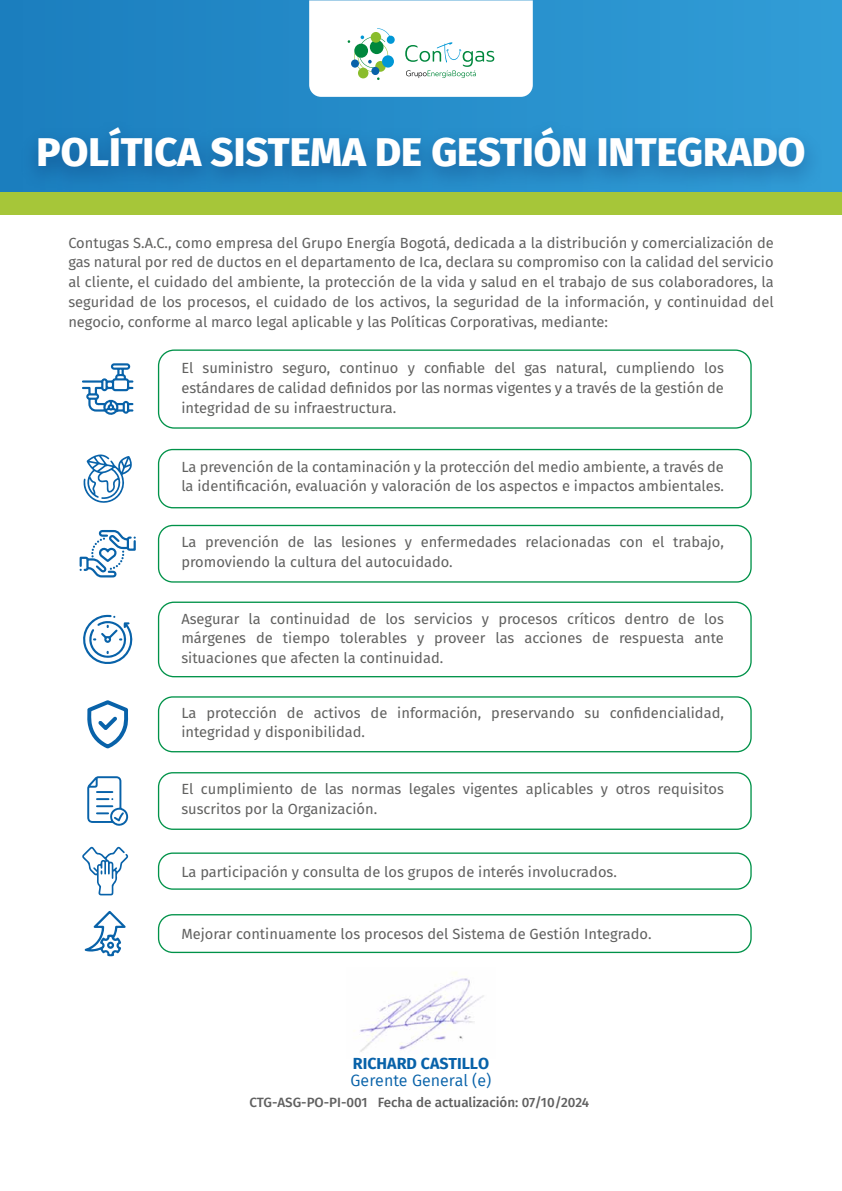
<style>
.page{position:relative;width:842px;height:1191px;background:#fff}
.page>*{position:absolute;margin:0;border:0;box-sizing:border-box;transform-origin:0 0}
.t1{font:800 40px "Fira Sans";color:#fff}
.t2{font:16px "Fira Sans";color:#0862a9}
.t3{font:700 16px "Fira Sans";color:#0862a9}
.t4{font:14.7px/19.7px "Fira Sans";color:#616160}
.t5{font:500 13.4px "Fira Sans";color:#606060}
</style>
<div class="page">
<div style="left:0;top:0;width:842px;height:214px;background:linear-gradient(to right,#1b7ebe,#319dd7)"></div>
<img style="left:11px;top:110px;width:820px;height:82px">
<svg style="left:309px;top:0;width:224px;height:97px"></svg>
<div style="left:0;top:192px;width:842px;height:23px;background:#a6c639"></div>
<div style="left:158px;top:349px;width:594px;height:80px;border:1px solid #009249;border-radius:16px"></div>
<div style="left:158px;top:601px;width:594px;height:76px;border:1px solid #009249;border-radius:15px"></div>
<div style="left:158px;top:449px;width:594px;height:59px;border:1px solid #009249;border-radius:14px"></div>
<div style="left:158px;top:525px;width:594px;height:57px;border:1px solid #009249;border-radius:14px"></div>
<div style="left:158px;top:696px;width:594px;height:56px;border:1px solid #009249;border-radius:14px"></div>
<div style="left:158px;top:772px;width:594px;height:58px;border:1px solid #009249;border-radius:14px"></div>
<div style="left:158px;top:852px;width:594px;height:37px;border:1px solid #009249;border-radius:14px"></div>
<div style="left:158px;top:914px;width:594px;height:39px;border:1px solid #009249;border-radius:14px"></div>
<img style="left:360px;top:972px;width:124px;height:80px">
<svg style="left:82px;top:363px;width:51px;height:52px"></svg>
<svg style="left:83px;top:454px;width:49px;height:49px"></svg>
<svg style="left:80px;top:530px;width:56px;height:47px"></svg>
<svg style="left:83px;top:615px;width:50px;height:49px"></svg>
<svg style="left:87px;top:700px;width:41px;height:48px"></svg>
<svg style="left:87px;top:776px;width:41px;height:50px"></svg>
<svg style="left:82px;top:846px;width:46px;height:49px"></svg>
<svg style="left:85px;top:911px;width:41px;height:45px"></svg>
<h1 class="t1" style="left:37px;top:117px;width:770px">POLÍTICA SISTEMA DE GESTIÓN INTEGRADO</h1>
<p class="t4" style="left:68px;top:232px;width:707px;text-align:justify">Contugas S.A.C., como empresa del Grupo Energía Bogotá, dedicada a la distribución y comercialización de gas natural por red de ductos en el departamento de Ica, declara su compromiso con la calidad del servicio al cliente, el cuidado del ambiente, la protección de la vida y salud en el trabajo de sus colaboradores, la seguridad de los procesos, el cuidado de los activos, la seguridad de la información, y continuidad del negocio, conforme al marco legal aplicable y las Políticas Corporativas, mediante:</p>
<p class="t4" style="left:181px;top:358px;width:544px;text-align:justify">El suministro seguro, continuo y confiable del gas natural, cumpliendo los estándares de calidad definidos por las normas vigentes y a través de la gestión de integridad de su infraestructura.</p>
<p class="t4" style="left:181px;top:456px;width:544px">La prevención de la contaminación y la protección del medio ambiente, a través de la identificación, evaluación y valoración de los aspectos e impactos ambientales.</p>
<p class="t4" style="left:181px;top:531px;width:544px">La prevención de las lesiones y enfermedades relacionadas con el trabajo, promoviendo la cultura del autocuidado.</p>
<p class="t4" style="left:181px;top:608px;width:544px;text-align:justify">Asegurar la continuidad de los servicios y procesos críticos dentro de los márgenes de tiempo tolerables y proveer las acciones de respuesta ante situaciones que afecten la continuidad.</p>
<p class="t4" style="left:181px;top:702px;width:544px">La protección de activos de información, preservando su confidencialidad, integridad y disponibilidad.</p>
<p class="t4" style="left:181px;top:778px;width:544px">El cumplimiento de las normas legales vigentes aplicables y otros requisitos suscritos por la Organización.</p>
<p class="t4" style="left:181px;top:861px;width:437px">La participación y consulta de los grupos de interés involucrados.</p>
<p class="t4" style="left:181px;top:923px;width:472px">Mejorar continuamente los procesos del Sistema de Gestión Integrado.</p>
<p class="t3" style="left:353px;top:1049px;width:138px">RICHARD CASTILLO</p>
<p class="t2" style="left:351px;top:1068px;width:142px">Gerente General (e)</p>
<p class="t5" style="left:249px;top:1091px;width:341px">CTG-ASG-PO-PI-001 Fecha de actualización: 07/10/2024</p>
</div>
